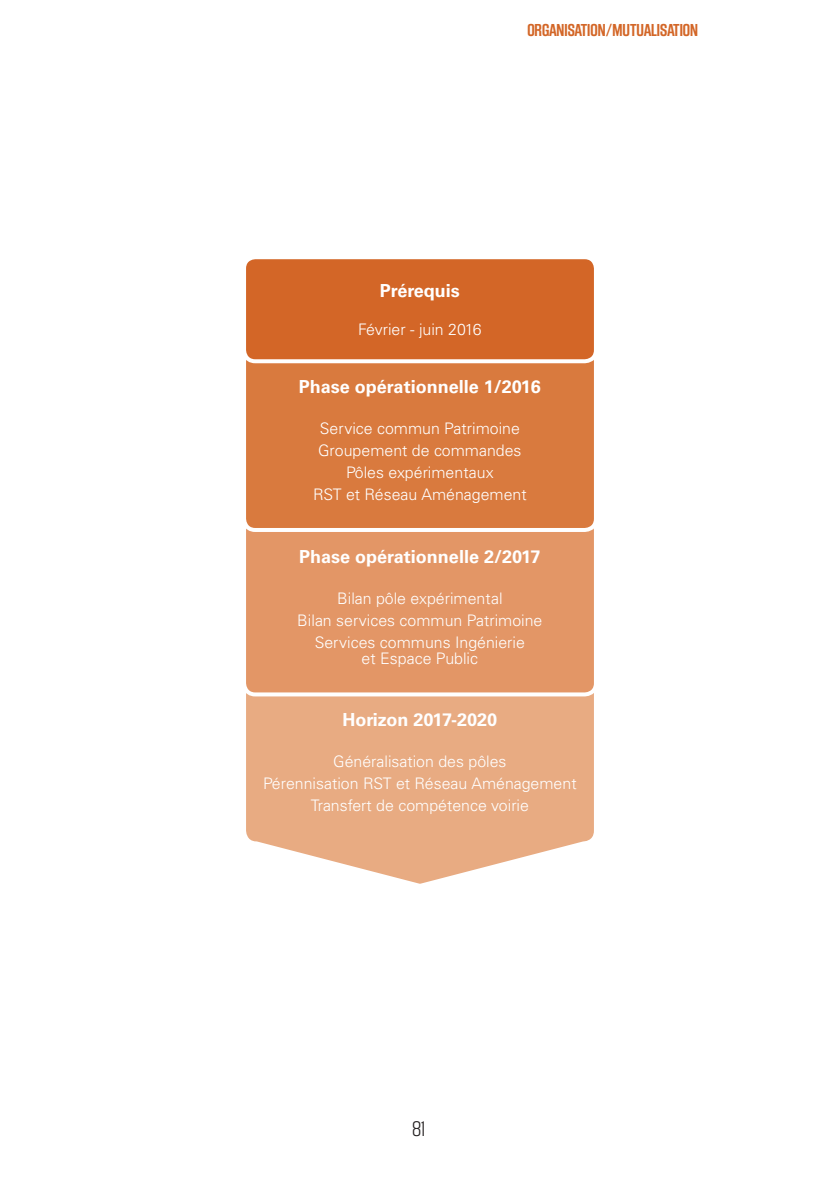
<style>
.page{position:relative;width:840px;height:1191px;background:#fff}
.page>*{position:absolute;margin:0;border:0;box-sizing:border-box;transform-origin:0 0}
.t1{font:22px "Block Gothic Light Cond";color:#231f20}
.t2{font:700 18px "Univers LT Std";color:#fff}
.t3{font:18px "Block Gothic Bold Cond";color:#d36627}
.t4{font:300 15.8px/22px "Univers LT Std";color:#fff;text-align:center}
</style>
<div class="page">
<div style="left:244px;top:677px;width:351px;height:166px;background:#e8ab82;border-radius:13px"></div>
<div style="left:242px;top:675px;width:355px;height:170px;border:4px solid #fff;border-radius:13px"></div>
<div style="left:244px;top:519px;width:351px;height:175px;background:#e39666;border-radius:11px"></div>
<div style="left:242px;top:517px;width:355px;height:179px;border:4px solid #fff;border-radius:11px"></div>
<div style="left:244px;top:350px;width:351px;height:180px;background:#d97a3e;border-radius:11px"></div>
<div style="left:242px;top:348px;width:355px;height:184px;border:4px solid #fff;border-radius:11px"></div>
<div style="left:244px;top:257px;width:351px;height:104px;background:#d36627;border-radius:11px"></div>
<div style="left:242px;top:255px;width:355px;height:108px;border:4px solid #fff;border-radius:11px"></div>
<p class="t3" style="left:527px;top:20px;width:172px">ORGANISATION/MUTUALISATION</p>
<p class="t2" style="left:379px;top:280px;width:81px">Prérequis</p>
<p class="t4" style="left:358px;top:318px;width:125px">Février - juin 2016</p>
<p class="t2" style="left:299px;top:376px;width:243px">Phase opérationnelle 1/2016</p>
<p class="t4" style="left:313px;top:417px;width:215px">Service commun Patrimoine<br>Groupement de commandes<br>Pôles expérimentaux<br>RST et Réseau Aménagement</p>
<p class="t2" style="left:299px;top:546px;width:243px">Phase opérationnelle 2/2017</p>
<p class="t4" style="left:297px;top:587px;width:246px">Bilan pôle expérimental<br>Bilan services commun Patrimoine<br>Services communs Ingénierie</p>
<p class="t4" style="left:361px;top:647px;width:118px">et Espace Public</p>
<p class="t2" style="left:342px;top:709px;width:156px">Horizon 2017-2020</p>
<p class="t4" style="left:263px;top:750px;width:315px">Généralisation des pôles<br>Pérennisation RST et Réseau Aménagement<br>Transfert de compétence voirie</p>
<h1 class="t1" style="left:412px;top:1117px;width:17px">81</h1>
</div>
